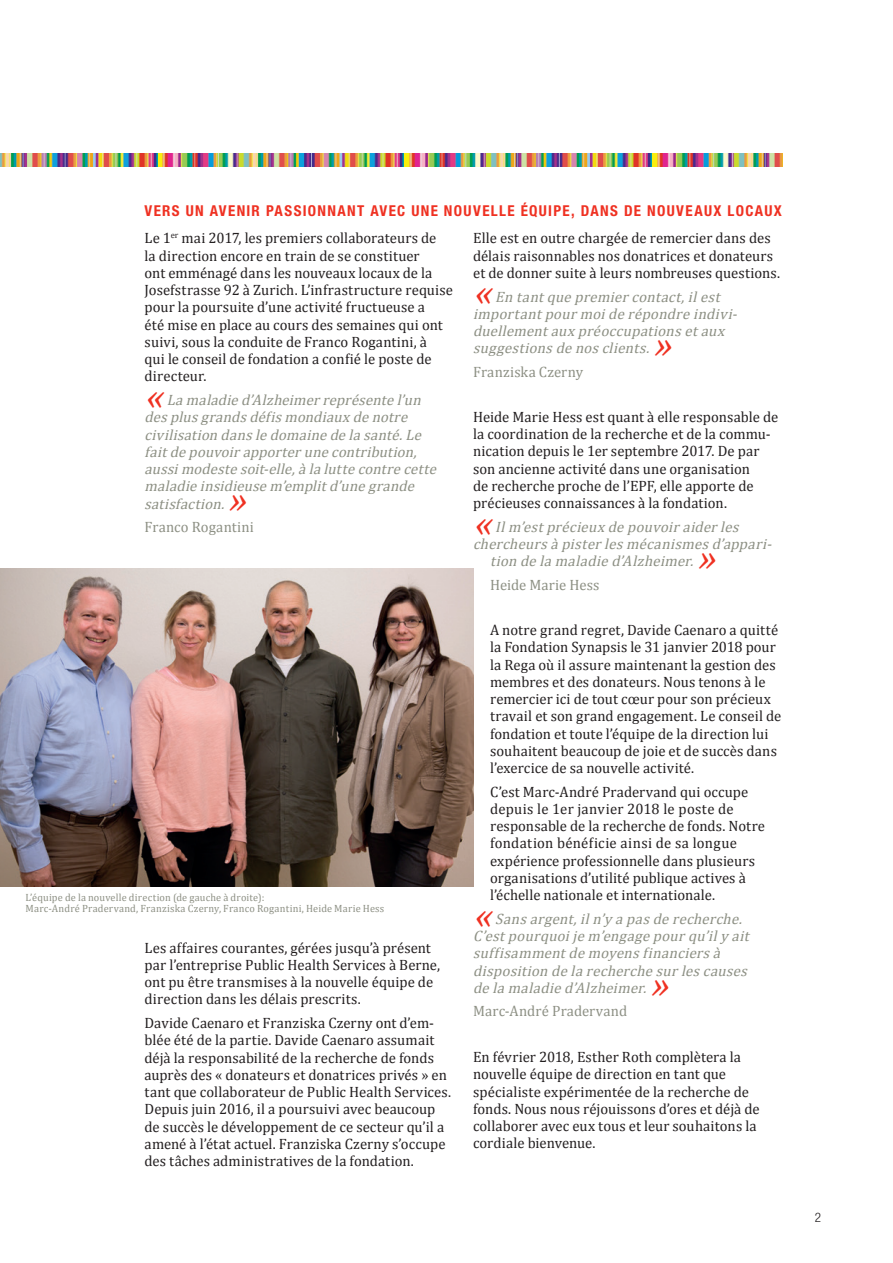
<style>
.page{position:relative;width:893px;height:1263px;background:#fff}
.page>*{position:absolute;margin:0;border:0;box-sizing:border-box;transform-origin:0 0}
.Lauftext_kursiv{font:italic 37.5px "Cambria";color:#ef3122}
.Lauftext_normal{font:15px/17.2px "Cambria";letter-spacing:.005em;color:#231f20}
.Lauftext_kursiv-2{font:italic 15px/17.2px "Cambria";color:#8d9084}
.Titel{font:700 condensed 15px "Helvetica Neue TIS";letter-spacing:.09em;color:#ef3122}
.Lauftext_normal-2{font:15px "Cambria";letter-spacing:.01em;color:#8d9084}
.t1{font:300 condensed 13.2px "Helvetica Neue TIS";color:#231f20}
.Lauftext_normal-3{font:10.5px/10.5px "Cambria";letter-spacing:.02em;color:#8d9084}
</style>
<div class="page">
<img style="left:0;top:153px;width:782px;height:14px">
<img style="left:0;top:568px;width:473px;height:319px">
<p class="Titel" style="left:145px;top:201px;width:639px">VERS UN AVENIR PASSIONNANT AVEC UNE NOUVELLE ÉQUIPE, DANS DE NOUVEAUX LOCAUX</p>
<p class="Lauftext_normal" style="left:145px;top:230px;width:310px">Le 1<sup>er</sup> mai 2017, les premiers collaborateurs de<br>la direction encore en train de se constituer<br>ont emménagé dans les nouveaux locaux de la Josefstrasse 92 à Zurich. L’infrastructure requise pour la poursuite d’une activité fructueuse a<br>été mise en place au cours des semaines qui ont suivi, sous la conduite de Franco Rogantini, à<br>qui le conseil de fondation a confié le poste de directeur.</p>
<p class="Lauftext_kursiv" style="left:145px;top:374px;width:64px">«</p>
<p class="Lauftext_kursiv-2" style="left:145px;top:391px;width:311px;text-indent:22px">Lamaladied’Alzheimerreprésentel’un desplusgrandsdéfismondiauxdenotre civilisationdansledomainedelasanté.Le faitdepouvoirapporterunecontribution, aussimodestesoit-elle,àlaluttecontrecette maladieinsidieusem’emplitd’unegrande satisfaction.</p>
<p class="Lauftext_kursiv" style="left:228px;top:477px;width:64px">»</p>
<p class="Lauftext_normal-2" style="left:145px;top:518px;width:111px">Franco Rogantini</p>
<p class="Lauftext_normal-3" style="left:26px;top:892px;width:360px">L’équipe de la nouvelle direction (de gauche à droite):<br>Marc-André Pradervand, Franziska Czerny, Franco Rogantini, Heide Marie Hess</p>
<p class="Lauftext_normal" style="left:145px;top:939px;width:297px">Les affaires courantes, gérées jusqu’à présent par l’entreprise Public Health Services à Berne, ont pu être transmises à la nouvelle équipe de direction dans les délais prescrits.</p>
<p class="Lauftext_normal" style="left:145px;top:1014px;width:308px">Davide Caenaro et Franziska Czerny ont d’em&shy;blée été de la partie. Davide Caenaro assumait déjà la responsabilité de la recherche de fonds auprès des « donateurs et donatrices privés » en tant que collaborateur de Public Health Services.<br>Depuis juin 2016, il a poursuivi avec beaucoup de succès le développement de ce secteur qu’il a amené à l’état actuel. Franziska Czerny s’occupe des tâches administratives de la fondation.</p>
<p class="Lauftext_normal" style="left:473px;top:230px;width:309px">Elle est en outre chargée de remercier dans des délais raisonnables nos donatrices et donateurs et de donner suite à leurs nombreuses questions.</p>
<p class="Lauftext_kursiv" style="left:473px;top:270px;width:64px">«</p>
<p class="Lauftext_kursiv-2" style="left:473px;top:288px;width:283px;text-indent:22px">Entantquepremiercontact,ilest importantpourmoiderépondreindivi&shy;duellementauxpréoccupationsetaux suggestionsdenosclients.</p>
<p class="Lauftext_kursiv" style="left:653px;top:322px;width:64px">»</p>
<p class="Lauftext_normal-2" style="left:473px;top:363px;width:112px">Franziska Czerny</p>
<p class="Lauftext_normal" style="left:473px;top:408px;width:307px">Heide Marie Hess est quant à elle responsable de la coordination de la recherche et de la commu&shy;nication depuis le 1er septembre 2017. De par son ancienne activité dans une organisation<br>de recherche proche de l’EPF, elle apporte de précieuses connaissances à la fondation.</p>
<p class="Lauftext_kursiv" style="left:473px;top:501px;width:64px">«</p>
<p class="Lauftext_kursiv-2" style="left:495px;top:518px;width:263px">Ilm’estprécieuxdepouvoiraiderles</p>
<p class="Lauftext_kursiv-2" style="left:473px;top:535px;width:318px">chercheursàpisterlesmécanismesd’appari-</p>
<p class="Lauftext_kursiv-2" style="left:490px;top:552px;width:223px">tiondelamaladied’Alzheimer.</p>
<p class="Lauftext_kursiv" style="left:697px;top:535px;width:64px">»</p>
<p class="Lauftext_normal-2" style="left:490px;top:576px;width:111px">Heide Marie Hess</p>
<p class="Lauftext_normal" style="left:490px;top:621px;width:293px">A notre grand regret, Davide Caenaro a quitté la Fondation Synapsis le 31 janvier 2018 pour la Rega où il assure maintenant la gestion des membres et des donateurs. Nous tenons à le remercier ici de tout cœur pour son précieux travail et son grand engagement. Le conseil de fondation et toute l’équipe de la direction lui souhaitent beaucoup de joie et de succès dans l’exercice de sa nouvelle activité.</p>
<p class="Lauftext_normal" style="left:490px;top:783px;width:277px">C’est Marc-André Pradervand qui occupe depuis le 1er janvier 2018 le poste de responsable de la recherche de fonds. Notre fondation bénéficie ainsi de sa longue expérience professionnelle dans plusieurs organisations d’utilité publique actives à l’échelle nationale et internationale.</p>
<p class="Lauftext_kursiv" style="left:473px;top:893px;width:64px">«</p>
<p class="Lauftext_kursiv-2" style="left:473px;top:910px;width:295px;text-indent:22px">Sansargent,iln’yapasderecherche.<br>C’estpourquoijem’engagepourqu’ilyait suffisammentdemoyensfinanciersà dispositiondelarecherchesurlescauses delamaladied’Alzheimer.</p>
<p class="Lauftext_kursiv" style="left:650px;top:962px;width:64px">»</p>
<p class="Lauftext_normal-2" style="left:473px;top:1002px;width:156px">Marc-André Pradervand</p>
<p class="Lauftext_normal" style="left:473px;top:1048px;width:288px">En février 2018, Esther Roth complètera la nouvelle équipe de direction en tant que spécialiste expérimentée de la recherche de fonds. Nous nous réjouissons d’ores et déjà de collaborer avec eux tous et leur souhaitons la cordiale bienvenue.</p>
<p class="t1" style="left:815px;top:1209px;width:8px">2</p>
</div>
